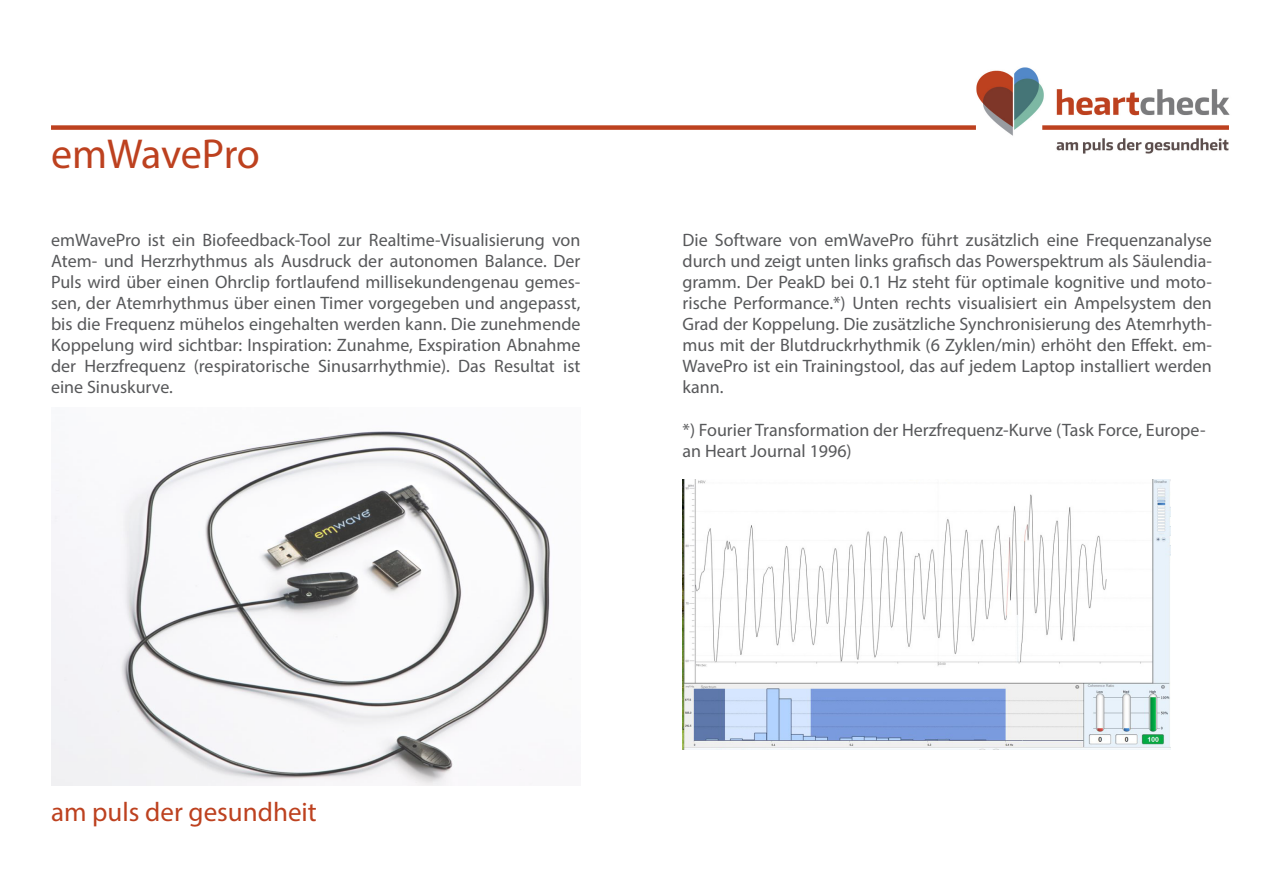
<style>
.page{position:relative;width:1263px;height:893px;background:#fff}
.page>*{position:absolute;margin:0;border:0;box-sizing:border-box;transform-origin:0 0}
.t1{font:42px "Myriad Pro";letter-spacing:-.01em;color:#bd411f}
.t2{font:27px "Myriad Pro";color:#bd411f}
.t3{font:18px/21px "Myriad Pro";color:#57585a;text-align:justify}
</style>
<div class="page">
<img style="left:976px;top:67px;width:254px;height:87px">
<div style="left:51px;top:125px;width:925px;height:5px;background:#bd411f"></div>
<div style="left:1042px;top:125px;width:187px;height:5px;background:#bd411f"></div>
<img style="left:51px;top:431px;width:499px;height:355px">
<img style="left:682px;top:479px;width:488px;height:271px">
<p class="t1" style="left:51px;top:128px;width:210px">emWavePro</p>
<p class="t3" style="left:51px;top:229px;width:531px">emWavePro ist ein Biofeedback-Tool zur Realtime-Visualisierung von Atem- und Herzrhythmus als Ausdruck der autonomen Balance. Der Puls wird über einen Ohrclip fortlaufend millisekundengenau gemes&shy;sen, der Atemrhythmus über einen Timer vorgegeben und angepasst, bis die Frequenz mühelos eingehalten werden kann. Die zunehmende Koppelung wird sichtbar: Inspiration: Zunahme, Exspiration Abnahme der Herzfrequenz (respiratorische Sinusarrhythmie). Das Resultat ist eine Sinuskurve.</p>
<p class="t3" style="left:682px;top:229px;width:531px">Die Software von emWavePro führt zusätzlich eine Frequenzanalyse durch und zeigt unten links grafisch das Powerspektrum als Säulendia&shy;gramm. Der PeakD bei 0.1 Hz steht für optimale kognitive und moto&shy;rische Performance.*) Unten rechts visualisiert ein Ampelsystem den Grad der Koppelung. Die zusätzliche Synchronisierung des Atemrhyth&shy;mus mit der Blutdruckrhythmik (6 Zyklen/min) erhöht den Effekt. em-WavePro ist ein Trainingstool, das auf jedem Laptop installiert werden kann.</p>
<p class="t3" style="left:682px;top:418px;width:524px;line-height:21.6px">*) Fourier Transformation der Herzfrequenz-Kurve (Task Force, Europe&shy;an Heart Journal 1996)</p>
<p class="t2" style="left:51px;top:795px;width:267px">am puls der gesundheit</p>
</div>
